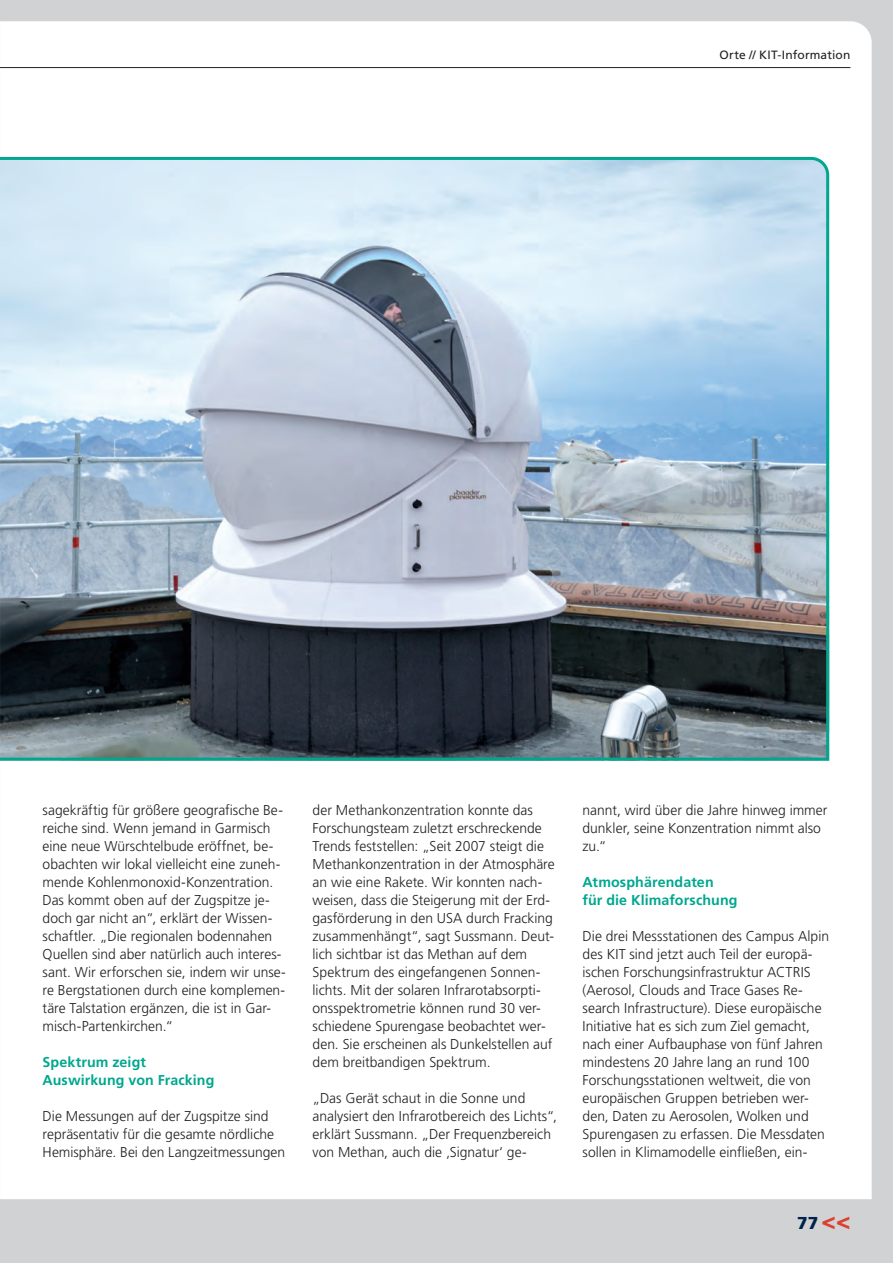
<style>
.page{position:relative;width:893px;height:1263px;background:#d1d2d4}
.page>*{position:absolute;margin:0;border:0;box-sizing:border-box;transform-origin:0 0}
.t1{font:900 17.25px "Frutiger LT Std";color:#00224b}
.t2{font:300 14.25px/18px "Frutiger LT Std";color:#231f20}
.t3{font:700 14.25px/18px "Frutiger LT Std";letter-spacing:.005em;color:#00a78e}
.t4{font:12px "Frutiger LT Std";letter-spacing:.01em;color:#231f20}
.s1{font-size:24px;color:#dd3f32}
</style>
<div class="page">
<div style="left:1px;top:21px;width:871px;height:1178px;background:#fff"></div>
<svg style="left:0;top:21px;width:1px;height:1178px"></svg>
<hr style="left:0;top:67px;width:850px;height:1px;background:#231f20">
<svg style="left:0;top:155px;width:831px;height:607px;background:#99abb8"></svg>
<p class="t4" style="left:720px;top:47px;width:132px">Orte // KIT-Information</p>
<p class="t2" style="left:43px;top:801px;width:245px">sagekräftig für größere geografische Be&shy;reiche sind. Wenn jemand in Garmisch eine neue Würschtelbude eröffnet, be&shy;obachten wir lokal vielleicht eine zuneh&shy;mende Kohlenmonoxid-Konzentration.<br>Das kommt oben auf der Zugspitze je&shy;doch gar nicht an“, erklärt der Wissen&shy;schaftler. „Die regionalen bodennahen Quellen sind aber natürlich auch interes&shy;sant. Wir erforschen sie, indem wir unse&shy;re Bergstationen durch eine komplemen&shy;täre Talstation ergänzen, die ist in Gar&shy;misch-Partenkirchen.“</p>
<p class="t3" style="left:43px;top:1053px;width:173px">Spektrum zeigt<br>Auswirkung von Fracking</p>
<p class="t2" style="left:43px;top:1107px;width:244px">Die Messungen auf der Zugspitze sind reprä sentativ für die gesamte nördliche<br>Hemisphäre. Bei den Langzeitmessungen</p>
<p class="t2" style="left:313px;top:801px;width:244px">der Methankonzentration konnte das Forschungsteam zuletzt erschreckende Trends feststellen: „Seit 2007 steigt die Methankonzentration in der Atmosphäre an wie eine Rakete. Wir konnten nach&shy;weisen, dass die Steigerung mit der Erd&shy;gasförderung in den USA durch Fracking zusammenhängt“, sagt Sussmann. Deut&shy;lich sichtbar ist das Methan auf dem Spektrum des eingefangenen Sonnen&shy;lichts. Mit der solaren Infrarotabsorpti&shy;onsspektrometrie können rund 30 ver&shy;schiedene Spurengase beobachtet wer&shy;den. Sie erscheinen als Dunkelstellen auf dem breitbandigen Spektrum.</p>
<p class="t2" style="left:313px;top:1089px;width:246px">„Das Gerät schaut in die Sonne und analysiert den Infrarotbereich des Lichts“, erklärt Sussmann. „Der Frequenzbereich von Methan, auch die ‚Signatur‘ ge-</p>
<p class="t2" style="left:583px;top:801px;width:247px">nannt, wird über die Jahre hinweg immer dunkler, seine Konzentration nimmt also zu.“</p>
<p class="t3" style="left:583px;top:873px;width:156px">Atmosphärendaten<br>für die Klimaforschung</p>
<p class="t2" style="left:583px;top:927px;width:248px">Die drei Messstationen des Campus Alpin des KIT sind jetzt auch Teil der europä&shy;ischen Forschungsinfrastruktur ACTRIS (Aerosol, Clouds and Trace Gases Re&shy;search Infrastructure). Diese europäische Initiative hat es sich zum Ziel gemacht, nach einer Aufbauphase von fünf Jahren mindestens 20 Jahre lang an rund 100<br>Forschungsstationen weltweit, die von europäischen Gruppen betrieben wer&shy;den, Daten zu Aerosolen, Wolken und Spurengasen zu erfassen. Die Messdaten sollen in Klimamodelle einfließen, ein-</p>
<p class="t1" style="left:797px;top:1212px;width:55px">77 <span class="s1">&lt;&lt;</span></p>
</div>
